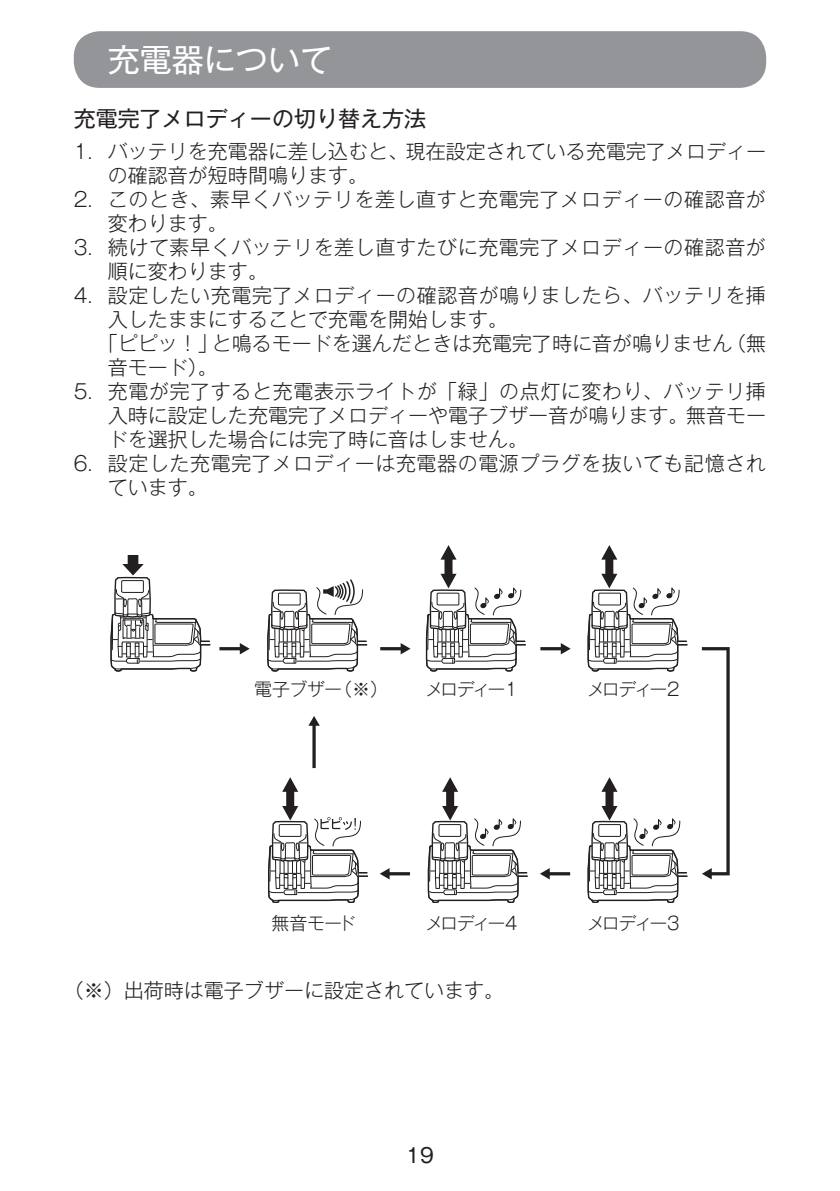
<style>
.page{position:relative;width:840px;height:1191px;background:#fff}
.page>*{position:absolute;margin:0;border:0;box-sizing:border-box;transform-origin:0 0}
.t1{font:32px "Gothic MB101 Pro";color:#fff}
.t2{font:22px "Gothic MB101 Pro";color:#231f20}
.t3{font:300 20px/24px "Gothic MB101 Pro";color:#231f20}
.t4{font:300 20px/24px "Gothic MB101 Pro";letter-spacing:.03em;color:#231f20}
.t5{font:20px "Gothic MB101 Pro";color:#231f20}
.t6{font:300 18px "Gothic MB101 Pro";letter-spacing:-.07em;color:#231f20}
</style>
<div class="page">
<div style="left:74px;top:31px;width:691px;height:57px;background:#939598;border-radius:26px"></div>
<svg style="left:219px;top:643px;width:30px;height:11px"></svg>
<svg style="left:380px;top:643px;width:30px;height:11px"></svg>
<svg style="left:540px;top:643px;width:30px;height:11px"></svg>
<svg style="left:380px;top:868px;width:30px;height:11px"></svg>
<svg style="left:540px;top:868px;width:30px;height:11px"></svg>
<svg style="left:701px;top:647px;width:28px;height:232px"></svg>
<svg style="left:110px;top:555px;width:101px;height:117px"></svg>
<svg style="left:587px;top:545px;width:101px;height:358px"></svg>
<svg style="left:425px;top:545px;width:103px;height:358px"></svg>
<svg style="left:267px;top:579px;width:101px;height:324px"></svg>
<h1 class="t1" style="left:108px;top:33px;width:226px">充電器について</h1>
<p class="t2" style="left:74px;top:100px;width:353px">充電完了メロディーの切り替え方法</p>
<p class="t3" style="left:108px;top:137px;width:659px;text-indent:-34px">1. バッテリを充電器に差し込むと、現在設定されている充電完了メロディーの確認音が短時間鳴ります。</p>
<p class="t4" style="left:108px;top:185px;width:659px;text-indent:-34px">2. このとき、素早くバッテリを差し直すと充電完了メロディーの確認音が変わります。</p>
<p class="t4" style="left:108px;top:233px;width:659px;text-indent:-34px">3. 続けて素早くバッテリを差し直すたびに充電完了メロディーの確認音が順に変わります。</p>
<p class="t4" style="left:74px;top:281px;width:693px">4. 設定したい充電完了メロディーの確認音が鳴りましたら、バッテリを挿</p>
<p class="t3" style="left:108px;top:305px;width:402px">入したままにすることで充電を開始します。</p>
<p class="t3" style="left:98px;top:329px;width:669px">「ピピッ！」と鳴るモードを選んだときは充電完了時に音が鳴りません（無</p>
<p class="t3" style="left:108px;top:353px;width:111px">音モード）。</p>
<p class="t3" style="left:108px;top:377px;width:659px;text-align:justify;text-indent:-34px">5. 充電が完了すると充電表示ライトが「緑」の点灯に変わり、バッテリ挿入時に設定した充電完了メロディーや電子ブザー音が鳴ります。無音モードを選択した場合には完了時に音はしません。</p>
<p class="t4" style="left:108px;top:449px;width:659px;text-indent:-34px">6. 設定した充電完了メロディーは充電器の電源プラグを抜いても記憶されています。</p>
<p class="t6" style="left:254px;top:674px;width:135px">電子ブザー（※）</p>
<p class="t6" style="left:425px;top:674px;width:93px">メロディー1</p>
<p class="t6" style="left:587px;top:674px;width:93px">メロディー2</p>
<p class="t6" style="left:271px;top:908px;width:86px">無音モード</p>
<p class="t6" style="left:425px;top:908px;width:93px">メロディー4</p>
<p class="t6" style="left:587px;top:908px;width:93px">メロディー3</p>
<p class="t3" style="left:64px;top:976px;width:441px">（※）出荷時は電子ブザーに設定されています。</p>
<p class="t5" style="left:406px;top:1139px;width:29px">19</p>
</div>
